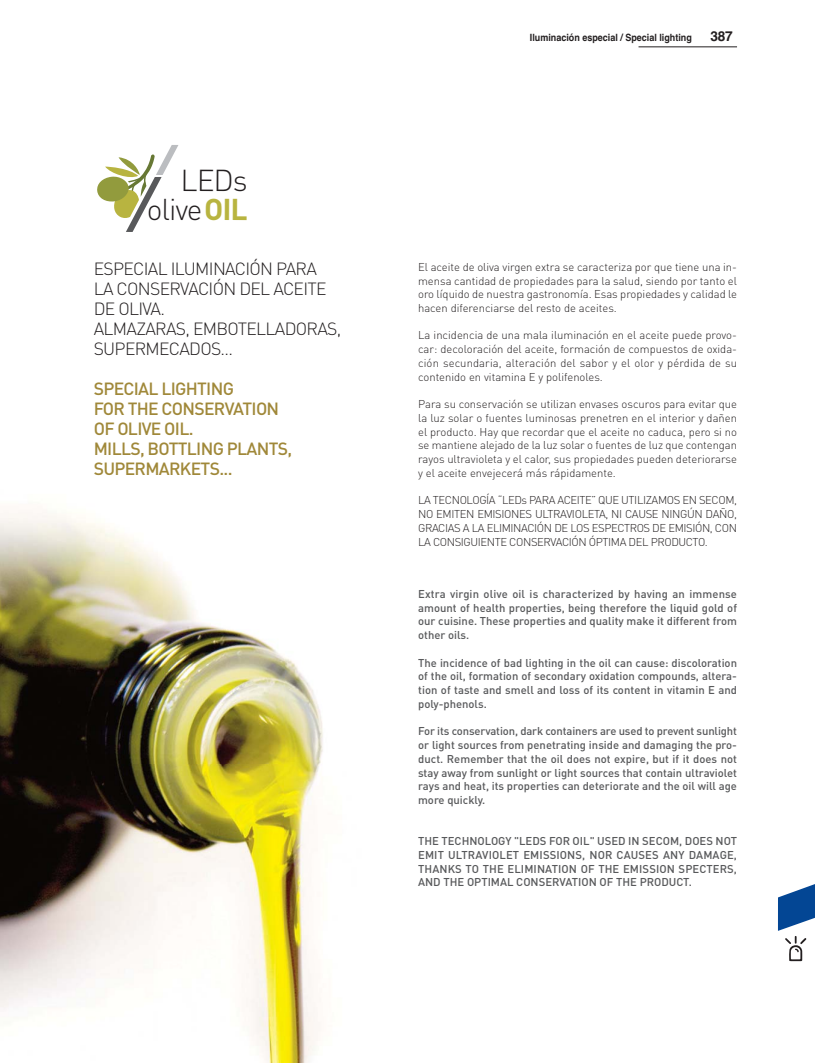
<style>
.page{position:relative;width:815px;height:1063px;background:#fff}
.page>*{position:absolute;margin:0;border:0;box-sizing:border-box;transform-origin:0 0}
.t1{font:300 30px "DIN Pro";color:#231f20}
.t2{font:300 29.75px "DIN Pro";letter-spacing:-.035em;color:#231f20}
.t3{font:300 17.5px/20px "DIN Pro";letter-spacing:-.04em;color:#231f20}
.t4{font:500 17.5px/20px "DIN Pro";letter-spacing:-.04em;color:#a08839}
.t5{font:700 13.75px "Helvetica";color:#231f20}
.t6{font:300 11.25px/13.8px "DIN Pro";color:#231f20;text-align:justify}
.t7{font:500 11.25px/13.8px "DIN Pro";color:#58595b;text-align:justify}
.t8{font:700 10px "Helvetica";color:#231f20;scale:.9 1}
.s1{font-weight:700;color:#b8b440}
</style>
<div class="page">
<hr style="left:639px;top:47px;width:98px;height:1px;background:#231f20">
<img style="left:0;top:512px;width:323px;height:551px">
<svg style="left:778px;top:884px;width:37px;height:77px"></svg>
<svg style="left:97px;top:145px;width:81px;height:87px"></svg>
<h1 class="t1" style="left:181px;top:163px;width:69px">LEDs</h1>
<h2 class="t2" style="left:147px;top:193px;width:103px">olive<span class="s1">OIL</span></h2>
<h3 class="t3" style="left:94px;top:260px;width:249px">ESPECIAL ILUMINACIÓN PARA<br>LA CONSERVACIÓN DEL ACEITE<br>DE OLIVA.<br>ALMAZARAS, EMBOTELLADORAS,<br>SUPERMECADOS...</h3>
<h3 class="t4" style="left:94px;top:380px;width:200px">SPECIAL LIGHTING<br>FOR THE CONSERVATION<br>OF OLIVE OIL.<br>MILLS, BOTTLING PLANTS,<br>SUPERMARKETS...</h3>
<p class="t8" style="left:530px;top:34px;width:182px">Iluminación especial / Special lighting</p>
<p class="t5" style="left:710px;top:31px;width:24px">387</p>
<p class="t6" style="left:418px;top:261px;width:320px">El aceite de oliva virgen extra se caracteriza por que tiene una in&shy;mensa cantidad de propiedades para la salud, siendo por tanto el oro líquido de nuestra gastronomía. Esas propiedades y calidad le hacen diferenciarse del resto de aceites.</p>
<p class="t6" style="left:418px;top:330px;width:320px">La incidencia de una mala iluminación en el aceite puede provo&shy;car: decoloración del aceite, formación de compuestos de oxida&shy;ción secundaria, alteración del sabor y el olor y pérdida de su contenido en vitamina E y polifenoles.</p>
<p class="t6" style="left:418px;top:399px;width:320px">Para su conservación se utilizan envases oscuros para evitar que la luz solar o fuentes luminosas prenetren en el interior y dañen el producto. Hay que recordar que el aceite no caduca, pero si no se mantiene alejado de la luz solar o fuentes de luz que contengan rayos ultravioleta y el calor, sus propiedades pueden deteriorarse y el aceite envejecerá más rápidamente.</p>
<p class="t6" style="left:418px;top:495px;width:320px">LA TECNOLOGÍA “LEDs PARA ACEITE” QUE UTILIZAMOS EN SECOM, NO EMITEN EMISIONES ULTRAVIOLETA, NI CAUSE NINGÚN DAÑO, GRACIAS A LA ELIMINACIÓN DE LOS ESPECTROS DE EMISIÓN, CON LA CONSIGUIENTE CONSERVACIÓN ÓPTIMA DEL PRODUCTO.</p>
<p class="t7" style="left:418px;top:588px;width:320px">Extra virgin olive oil is characterized by having an immense amount of health properties, being therefore the liquid gold of our cuisine. These properties and quality make it different from other oils.</p>
<p class="t7" style="left:418px;top:657px;width:320px">The incidence of bad lighting in the oil can cause: discoloration of the oil, formation of secondary oxidation compounds, altera&shy;tion of taste and smell and loss of its content in vitamin E and poly-phenols.</p>
<p class="t7" style="left:418px;top:726px;width:320px">For its conservation, dark containers are used to prevent sunlight or light sources from penetrating inside and damaging the pro&shy;duct. Remember that the oil does not expire, but if it does not stay away from sunlight or light sources that contain ultraviolet rays and heat, its properties can deteriorate and the oil will age more quickly.</p>
<p class="t7" style="left:418px;top:836px;width:320px">THE TECHNOLOGY "LEDS FOR OIL" USED IN SECOM, DOES NOT EMIT ULTRAVIOLET EMISSIONS, NOR CAUSES ANY DAMAGE, THANKS TO THE ELIMINATION OF THE EMISSION SPECTERS, AND THE OPTIMAL CONSERVATION OF THE PRODUCT.</p>
</div>
